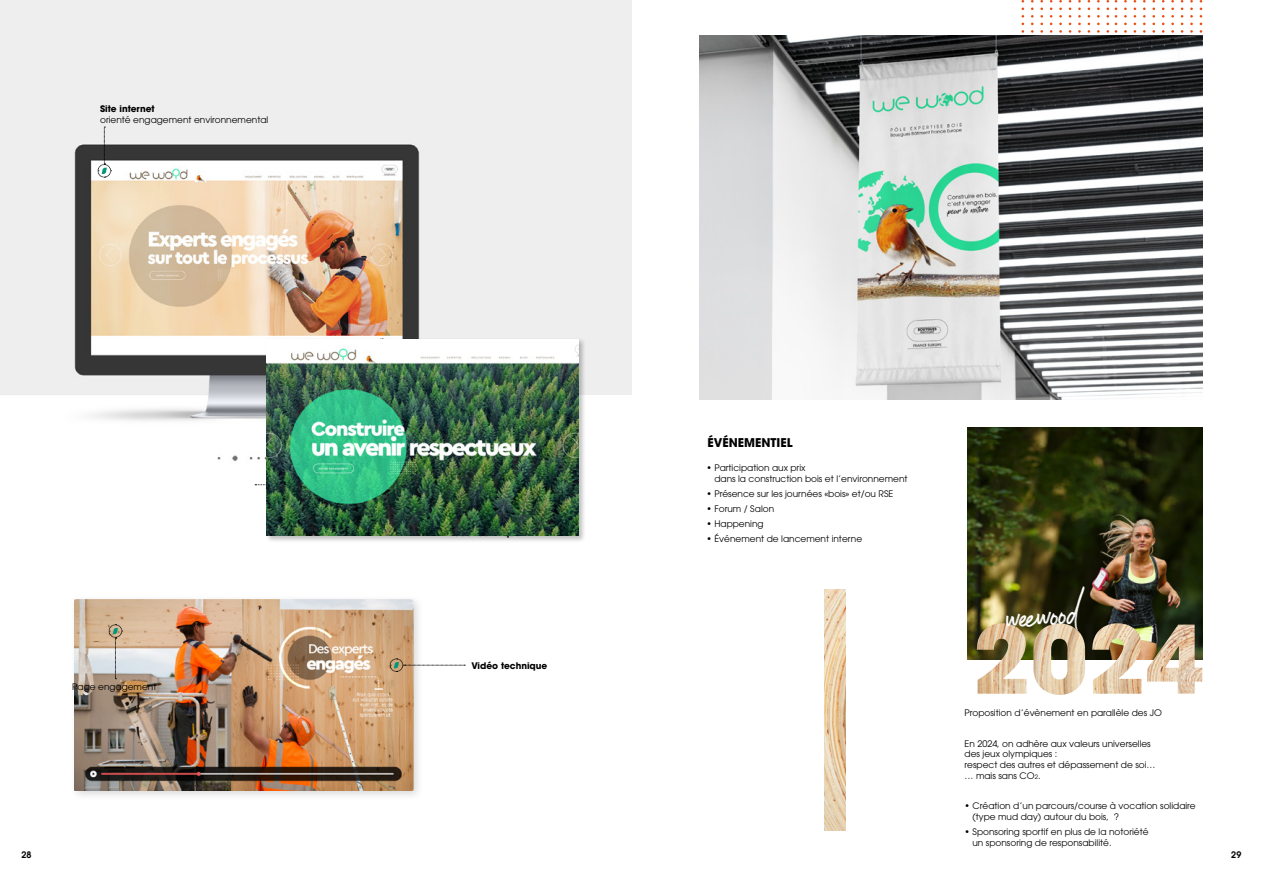
<style>
.page{position:relative;width:1263px;height:893px;background:#fff}
.page>*{position:absolute;margin:0;border:0;box-sizing:border-box;transform-origin:0 0}
.t1{font:45.15px "Brownhill Script";color:#fff}
.t2{font:700 12px "ITC Avant Garde Pro";color:#000}
.t3{font:9px/10.8px "ITC Avant Garde Pro";color:#000}
.t4{font:700 9px "ITC Avant Garde Pro";color:#000}
.t5{font:600 9px "Avant Garde";color:#000}
.s1{font-size:6px}
</style>
<div class="page">
<img style="left:967px;top:428px;width:235px;height:231px">
<img style="left:824px;top:590px;width:22px;height:240px">
<img style="left:0;top:0;width:541px;height:461px">
<svg style="left:98px;top:127px;width:14px;height:51px"></svg>
<div style="left:541px;top:0;width:90px;height:395px;background:#eee"></div>
<div style="left:69px;top:594px;width:355px;height:208px;background:#000;opacity:.15"></div>
<img style="left:74px;top:600px;width:339px;height:190px">
<svg style="left:390px;top:658px;width:75px;height:14px"></svg>
<div style="left:265px;top:338px;width:321px;height:205px;background:#000;opacity:.26"></div>
<img style="left:267px;top:339px;width:312px;height:197px">
<svg style="left:1021px;top:0;width:3px;height:36px"></svg>
<svg style="left:1031px;top:0;width:2px;height:36px"></svg>
<svg style="left:1040px;top:0;width:3px;height:36px"></svg>
<svg style="left:1050px;top:0;width:2px;height:36px"></svg>
<svg style="left:1059px;top:0;width:3px;height:36px"></svg>
<svg style="left:1069px;top:0;width:2px;height:36px"></svg>
<svg style="left:1078px;top:0;width:3px;height:36px"></svg>
<svg style="left:1088px;top:0;width:2px;height:36px"></svg>
<svg style="left:1097px;top:0;width:3px;height:36px"></svg>
<svg style="left:1106px;top:0;width:3px;height:36px"></svg>
<svg style="left:1115px;top:0;width:2px;height:36px"></svg>
<svg style="left:1124px;top:0;width:3px;height:36px"></svg>
<svg style="left:1133px;top:0;width:3px;height:36px"></svg>
<svg style="left:1143px;top:0;width:2px;height:36px"></svg>
<svg style="left:1152px;top:0;width:3px;height:36px"></svg>
<svg style="left:1162px;top:0;width:2px;height:36px"></svg>
<svg style="left:1171px;top:0;width:3px;height:36px"></svg>
<svg style="left:1181px;top:0;width:2px;height:36px"></svg>
<svg style="left:1190px;top:0;width:3px;height:36px"></svg>
<svg style="left:1200px;top:0;width:2px;height:36px"></svg>
<img style="left:699px;top:36px;width:503px;height:364px">
<img style="left:977px;top:623px;width:225px;height:72px">
<svg style="left:109px;top:624px;width:14px;height:55px"></svg>
<p class="t4" style="left:100px;top:103px;width:56px">Site internet</p>
<p class="t3" style="left:100px;top:114px;width:170px">orienté engagement environnemental</p>
<p class="t3" style="left:72px;top:682px;width:86px">Page engagement</p>
<p class="t4" style="left:471px;top:659px;width:77px">Vidéo technique</p>
<h2 class="t2" style="left:707px;top:434px;width:87px">ÉVÉNEMENTIEL</h2>
<p class="t3" style="left:714px;top:462px;width:195px;text-indent:-8px">• Participation aux prix<br>dans la construction bois et l’environnement</p>
<p class="t3" style="left:706px;top:488px;width:188px">• Présence sur les journées «bois» et/ou RSE</p>
<p class="t3" style="left:706px;top:503px;width:69px">• Forum / Salon</p>
<p class="t3" style="left:706px;top:518px;width:59px">• Happening</p>
<p class="t3" style="left:706px;top:533px;width:157px">• Événement de lancement interne</p>
<h1 class="t1" style="left:1004px;top:586px;width:75px;rotate:-4deg">weewood</h1>
<p class="t3" style="left:964px;top:708px;width:199px">Proposition d’évènement en parallèle des JO</p>
<p class="t3" style="left:964px;top:738px;width:193px">En 2024, on adhère aux valeurs universelles des jeux olympiques :<br>respect des autres et dépassement de soi… … mais sans CO<span class="s1">2</span>.</p>
<p class="t3" style="left:972px;top:800px;width:225px;text-indent:-8px">• Création d’un parcours/course à vocation solidaire (type mud day) autour du bois, ?</p>
<p class="t3" style="left:972px;top:826px;width:178px;text-indent:-8px">• Sponsoring sportif en plus de la notoriété un sponsoring de responsabilité.</p>
<p class="t5" style="left:22px;top:848px;width:12px">28</p>
<p class="t5" style="left:1231px;top:848px;width:12px">29</p>
</div>
